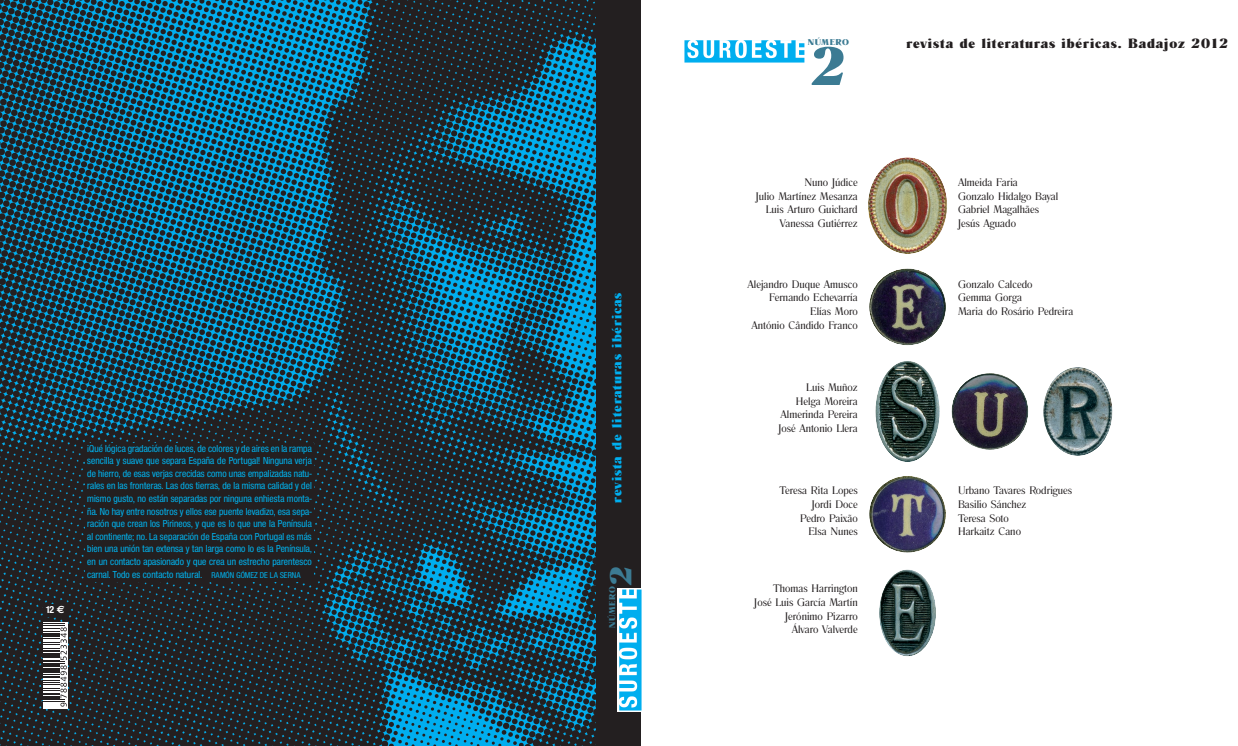
<style>
.page{position:relative;width:1238px;height:746px;background:#fff}
.page>*{position:absolute;margin:0;border:0;box-sizing:border-box;transform-origin:0 0}
.t1{font:56px "Romana T Ultr";color:#3c7b93}
.t2{font:31.5px "Romana T Ultr";color:#3c7b93}
.t3{font:14px "Romana T Ultr";letter-spacing:.065em;color:#231f20}
.t4{font:14px "Romana T Ultr";letter-spacing:.065em;color:#00aeef}
.t5{font:11.38px/13.7px "Romana T";color:#231f20;text-align:right}
.t6{font:500 condensed 10.5px/12.6px "Nimbus San Nov D";letter-spacing:.01em;color:#00b3ef;text-align:justify}
.t7{font:700 condensed 10.5px "Nimbus San Nov D";color:#fff}
.t8{font:8.75px "Romana T Ultr";letter-spacing:.065em;color:#3c7b93}
.s1{font-family:"Euro Sans";font-stretch:normal}
.s2{font-size:8.75px}
</style>
<div class="page">
<img style="left:0;top:0;width:596px;height:746px">
<div style="left:596px;top:0;width:45px;height:746px;background:#231f20"></div>
<svg style="left:684px;top:43px;width:121px;height:20px"></svg>
<img style="left:684px;top:40px;width:120px;height:22px">
<div style="left:617px;top:588px;width:26px;height:124px;background:linear-gradient(to right,#86d8f7,#72d2f6)"></div>
<img style="left:619px;top:590px;width:22px;height:120px">
<img style="left:875px;top:361px;width:64px;height:101px">
<img style="left:951px;top:373px;width:77px;height:77px">
<img style="left:1043px;top:367px;width:69px;height:89px">
<img style="left:868px;top:157px;width:79px;height:97px">
<img style="left:879px;top:569px;width:57px;height:87px">
<img style="left:869px;top:476px;width:76px;height:76px">
<img style="left:869px;top:268px;width:76px;height:77px">
<div style="left:85px;top:442px;width:228px;height:139px;background:#231f20"></div>
<div style="left:43px;top:622px;width:25px;height:87px;background:#fff"></div>
<svg style="left:43px;top:623px;width:24px;height:83px"></svg>
<div style="left:43px;top:604px;width:25px;height:12px;background:#231f20"></div>
<p class="t7" style="left:46px;top:602px;width:20px">12 <span class="s1">€</span></p>
<p class="t6" style="left:87px;top:441px;width:226px">¡Qué lógica gradación de luces, de colores y de aires en la rampa sencilla y suave que separa España de Portugal! Ninguna verja de hierro, de esas verjas crecidas como unas empalizadas natu&shy;rales en las fronteras. Las dos tierras, de la misma calidad y del mismo gusto, no están separadas por ninguna enhiesta monta&shy;ña. No hay entre nosotros y ellos ese puente levadizo, esa sepa&shy;ración que crean los Pirineos, y que es lo que une la Península al continente; no. La separación de España con Portugal es más bien una unión tan extensa y tan larga como lo es la Península, en un contacto apasionado y que crea un estrecho parentesco carnal. Todo es contacto natural. <span class="s2">RAMÓN GÓMEZ DE LA SERNA</span></p>
<h3 class="t4" style="left:608px;top:502px;width:212px;rotate:-90deg">revista de literaturas ibéricas</h3>
<h2 class="t2" style="left:602px;top:586px;width:22px;rotate:-90deg">2</h2>
<p class="t8" style="left:607px;top:627px;width:43px;rotate:-90deg">NÚMERO</p>
<p class="t8" style="left:807px;top:37px;width:43px">NÚMERO</p>
<h1 class="t1" style="left:810px;top:33px;width:38px">2</h1>
<p class="t5" style="left:755px;top:175px;width:103px">Nuno Júdice<br>Julio Martínez Mesanza<br>Luis Arturo Guichard<br>Vanessa Gutiérrez</p>
<p class="t5" style="left:747px;top:277px;width:112px">Alejandro Duque Amusco<br>Fernando Echevarría<br>Elías Moro<br>António Cândido Franco</p>
<p class="t5" style="left:778px;top:380px;width:81px">Luis Muñoz<br>Helga Moreira<br>Almerinda Pereira<br>José Antonio Llera</p>
<p class="t5" style="left:779px;top:483px;width:80px">Teresa Rita Lopes<br>Jordi Doce<br>Pedro Paixão<br>Elsa Nunes</p>
<p class="t5" style="left:754px;top:581px;width:105px">Thomas Harrington<br>José Luis García Martín<br>Jerónimo Pizarro<br>Álvaro Valverde</p>
<h3 class="t3" style="left:906px;top:35px;width:323px">revista de literaturas ibéricas. Badajoz 2012</h3>
<p class="t5" style="left:957px;top:175px;width:102px;text-align:left">Almeida Faria<br>Gonzalo Hidalgo Bayal<br>Gabriel Magalhães<br>Jesús Aguado</p>
<p class="t5" style="left:957px;top:277px;width:117px;text-align:left">Gonzalo Calcedo<br>Gemma Gorga<br>Maria do Rosário Pedreira</p>
<p class="t5" style="left:957px;top:483px;width:116px;text-align:left">Urbano Tavares Rodrigues<br>Basilio Sánchez<br>Teresa Soto<br>Harkaitz Cano</p>
</div>
